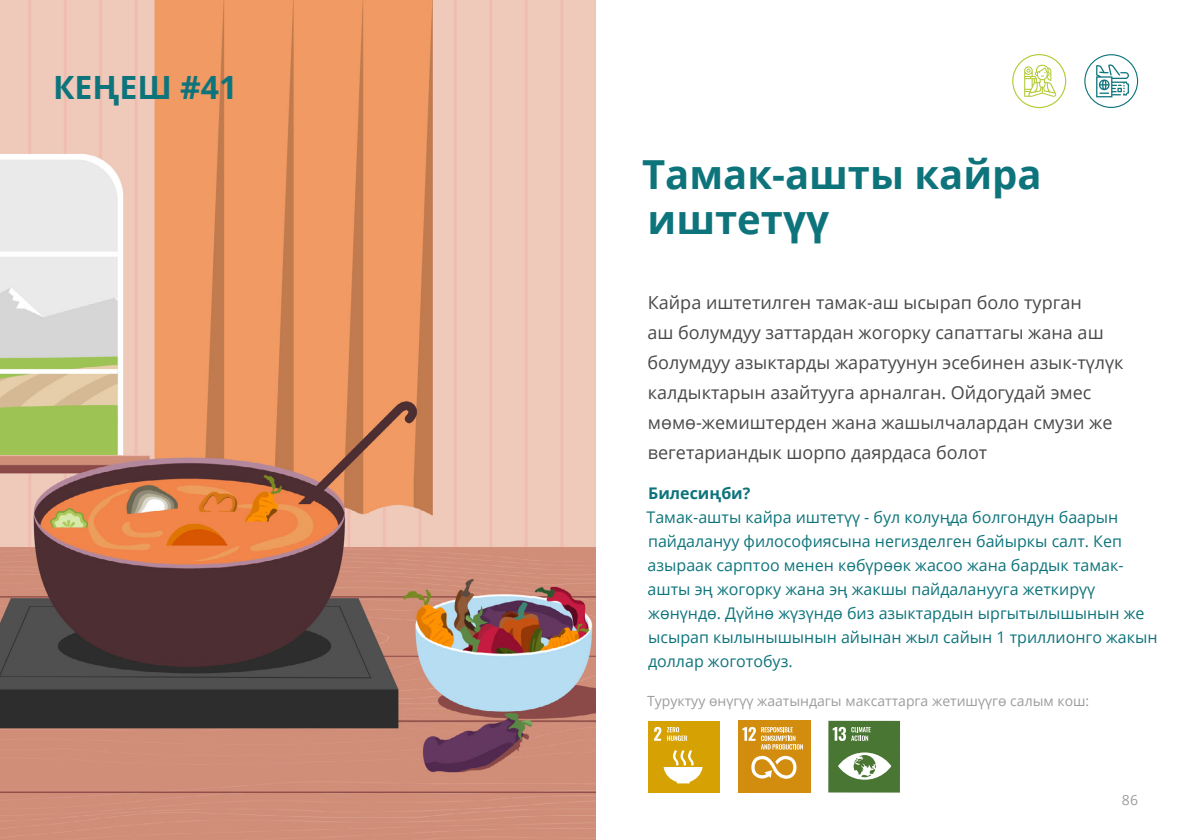
<style>
.page{position:relative;width:1191px;height:840px;background:#fff}
.page>*{position:absolute;margin:0;border:0;box-sizing:border-box;transform-origin:0 0}
.t1{font:700 40px/45px "Open Sans";color:#0e747c}
.t2{font:700 32px "Open Sans";color:#0e747c}
.t3{font:18px/30px "Open Sans";color:#494949}
.t4{font:16px/24px "Open Sans";color:#0e747c}
.t5{font:700 16px "Open Sans";color:#0e747c}
.t6{font:14px "Open Sans";color:#9d9d9d}
</style>
<div class="page">
<img style="left:0;top:0;width:595px;height:839px">
<div style="left:738px;top:720px;width:72px;height:72px;background:#d28d0e"></div>
<svg style="left:742px;top:726px;width:61px;height:23px"></svg>
<svg style="left:751px;top:755px;width:45px;height:24px"></svg>
<div style="left:828px;top:720px;width:72px;height:72px;background:#4a7634"></div>
<svg style="left:832px;top:726px;width:38px;height:14px"></svg>
<svg style="left:838px;top:752px;width:53px;height:27px"></svg>
<div style="left:648px;top:720px;width:72px;height:72px;background:#d6a102"></div>
<svg style="left:654px;top:726px;width:7px;height:14px"></svg>
<svg style="left:667px;top:727px;width:20px;height:13px"></svg>
<svg style="left:663px;top:750px;width:39px;height:33px"></svg>
<svg style="left:1084px;top:54px;width:54px;height:54px"></svg>
<svg style="left:1012px;top:54px;width:54px;height:54px"></svg>
<h2 class="t2" style="left:53px;top:65px;width:186px">КЕҢЕШ #41</h2>
<h1 class="t1" style="left:642px;top:151px;width:401px">Тамак-ашты кайра иштетүү</h1>
<p class="t3" style="left:647px;top:287px;width:477px">Кайра иштетилген тамак-аш ысырап боло турган<br>аш болумдуу заттардан жогорку сапаттагы жана аш болумдуу азыктарды жаратуунун эсебинен азык-түлүк калдыктарын азайтууга арналган. Ойдогудай эмес мөмө-жемиштерден жана жашылчалардан смузи же вегетариандык шорпо даярдаса болот</p>
<p class="t5" style="left:648px;top:481px;width:104px">Билесиңби?</p>
<p class="t4" style="left:646px;top:504px;width:512px">Тамак-ашты кайра иштетүү - бул колуңда болгондун баарын пайдалануу философиясына негизделген байыркы салт. Кеп азыраак сарптоо менен көбүрөөк жасоо жана бардык тамак&shy;ашты эң жогорку жана эң жакшы пайдаланууга жеткирүү жөнүндө. Дүйнө жүзүндө биз азыктардын ыргытылышынын же ысырап кылынышынын айынан жыл сайын 1 триллионго жакын доллар жоготобуз.</p>
<p class="t6" style="left:647px;top:690px;width:444px">Туруктуу өнүгүү жаатындагы максаттарга жетишүүгө салым кош:</p>
<p class="t6" style="left:1122px;top:789px;width:18px">86</p>
</div>
